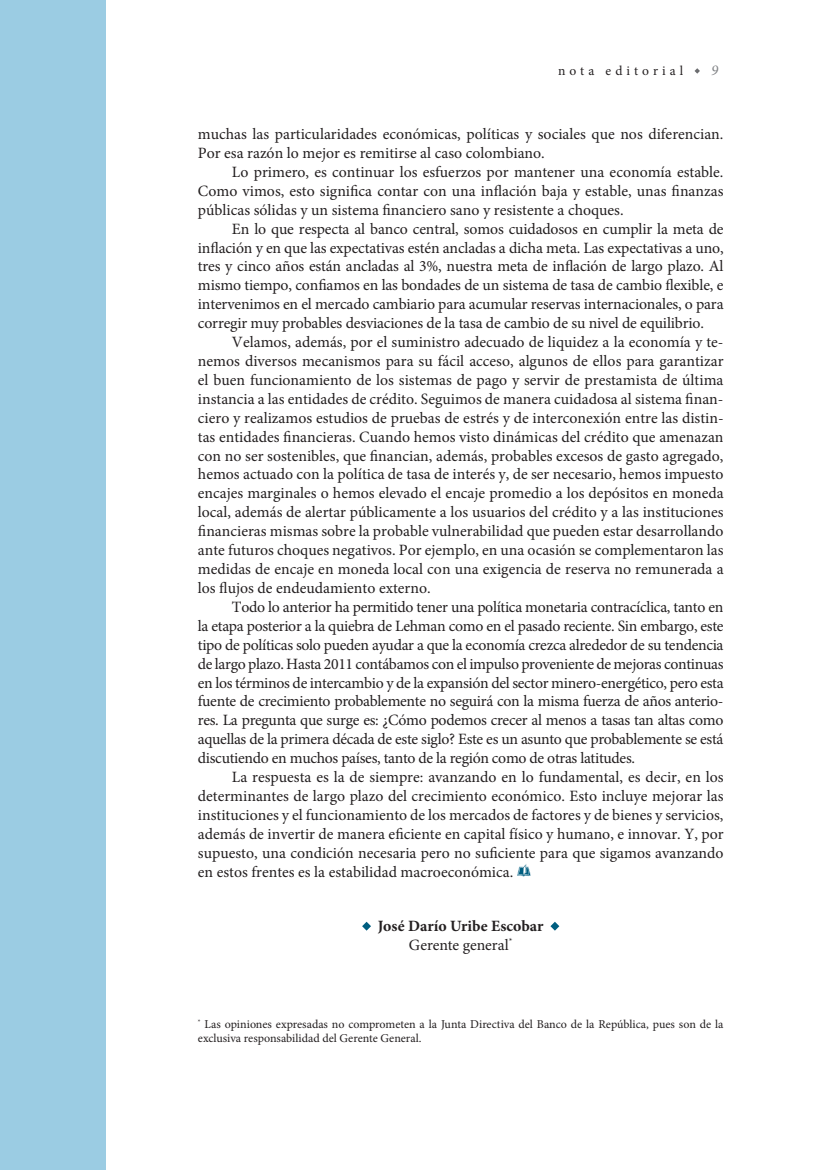
<style>
.page{position:relative;width:830px;height:1170px;background:#fff}
.page>*{position:absolute;margin:0;border:0;box-sizing:border-box;transform-origin:0 0}
.t1{font:15.75px/18.9px "Minion Pro";color:#231f20;text-align:justify}
.t2{font:700 15.75px/18.9px "Minion Pro";color:#231f20;text-align:center}
.t3{font:italic 15px "Minion Pro";color:#808285}
.t4{font:13.5px "Minion Pro";letter-spacing:.3em;color:#231f20}
.t5{font:12px/14.4px "Minion Pro";color:#231f20}
.s1{font-weight:400}
</style>
<div class="page">
<svg style="left:694px;top:68px;width:5px;height:6px"></svg>
<div style="left:0;top:0;width:106px;height:1169px;background:#9bcce3"></div>
<svg style="left:517px;top:864px;width:13px;height:12px"></svg>
<svg style="left:362px;top:921px;width:9px;height:9px"></svg>
<svg style="left:550px;top:921px;width:9px;height:9px"></svg>
<p class="t4" style="left:557px;top:61px;width:127px">nota editorial</p>
<p class="t3" style="left:710px;top:60px;width:9px">9</p>
<p class="t1" style="left:198px;top:125px;width:527px">muchas las particularidades económicas, políticas y sociales que nos diferencian.<br>Por esa razón lo mejor es remitirse al caso colombiano.</p>
<p class="t1" style="left:198px;top:162px;width:527px;text-indent:34px">Lo primero, es continuar los esfuerzos por mantener una economía estable.<br>Como vimos, esto significa contar con una inflación baja y estable, unas finanzas públicas sólidas y un sistema financiero sano y resistente a choques.</p>
<p class="t1" style="left:198px;top:219px;width:527px;text-indent:34px">En lo que respecta al banco central, somos cuidadosos en cumplir la meta de inflación y en que las expectativas estén ancladas a dicha meta. Las expectativas a uno, tres y cinco años están ancladas al 3%, nuestra meta de inflación de largo plazo. Al mismo tiempo, confiamos en las bondades de un sistema de tasa de cambio flexible, e intervenimos en el mercado cambiario para acumular reservas internacionales, o para corregir muy probables desviaciones de la tasa de cambio de su nivel de equilibrio.</p>
<p class="t1" style="left:198px;top:333px;width:527px;text-indent:34px">Velamos, además, por el suministro adecuado de liquidez a la economía y te&shy;nemos diversos mecanismos para su fácil acceso, algunos de ellos para garantizar el buen funcionamiento de los sistemas de pago y servir de prestamista de última instancia a las entidades de crédito. Seguimos de manera cuidadosa al sistema finan&shy;ciero y realizamos estudios de pruebas de estrés y de interconexión entre las distin&shy;tas entidades financieras. Cuando hemos visto dinámicas del crédito que amenazan con no ser sostenibles, que financian, además, probables excesos de gasto agregado, hemos actuado con la política de tasa de interés y, de ser necesario, hemos impuesto encajes marginales o hemos elevado el encaje promedio a los depósitos en moneda local, además de alertar públicamente a los usuarios del crédito y a las instituciones financieras mismas sobre la probable vulnerabilidad que pueden estar desarrollando ante futuros choques negativos. Por ejemplo, en una ocasión se complementaron las medidas de encaje en moneda local con una exigencia de reserva no remunerada a los flujos de endeudamiento externo.</p>
<p class="t1" style="left:198px;top:597px;width:527px;text-indent:34px">Todo lo anterior ha permitido tener una política monetaria contracíclica, tanto en la etapa posterior a la quiebra de Lehman como en el pasado reciente. Sin embargo, este tipo de políticas solo pueden ayudar a que la economía crezca alrededor de su tendencia de largo plazo. Hasta 2011 contábamos con el impulso proveniente de mejoras continuas en los términos de intercambio y de la expansión del sector minero-energético, pero esta fuente de crecimiento probablemente no seguirá con la misma fuerza de años anterio&shy;res. La pregunta que surge es: ¿Cómo podemos crecer al menos a tasas tan altas como aquellas de la primera década de este siglo? Este es un asunto que probablemente se está discutiendo en muchos países, tanto de la región como de otras latitudes.</p>
<p class="t1" style="left:198px;top:767px;width:527px;text-indent:34px">La respuesta es la de siempre: avanzando en lo fundamental, es decir, en los determinantes de largo plazo del crecimiento económico. Esto incluye mejorar las instituciones y el funcionamiento de los mercados de factores y de bienes y servicios, además de invertir de manera eficiente en capital físico y humano, e innovar. Y, por supuesto, una condición necesaria pero no suficiente para que sigamos avanzando en estos frentes es la estabilidad macroeconómica.</p>
<p class="t2" style="left:378px;top:915px;width:167px">José Darío Uribe Escobar<br><span class="s1">Gerente general</span><sup>*</sup></p>
<p class="t5" style="left:198px;top:1016px;width:527px"><sup>*</sup> Las opiniones expresadas no comprometen a la Junta Directiva del Banco de la República, pues son de la exclusiva responsabilidad del Gerente General.</p>
</div>
